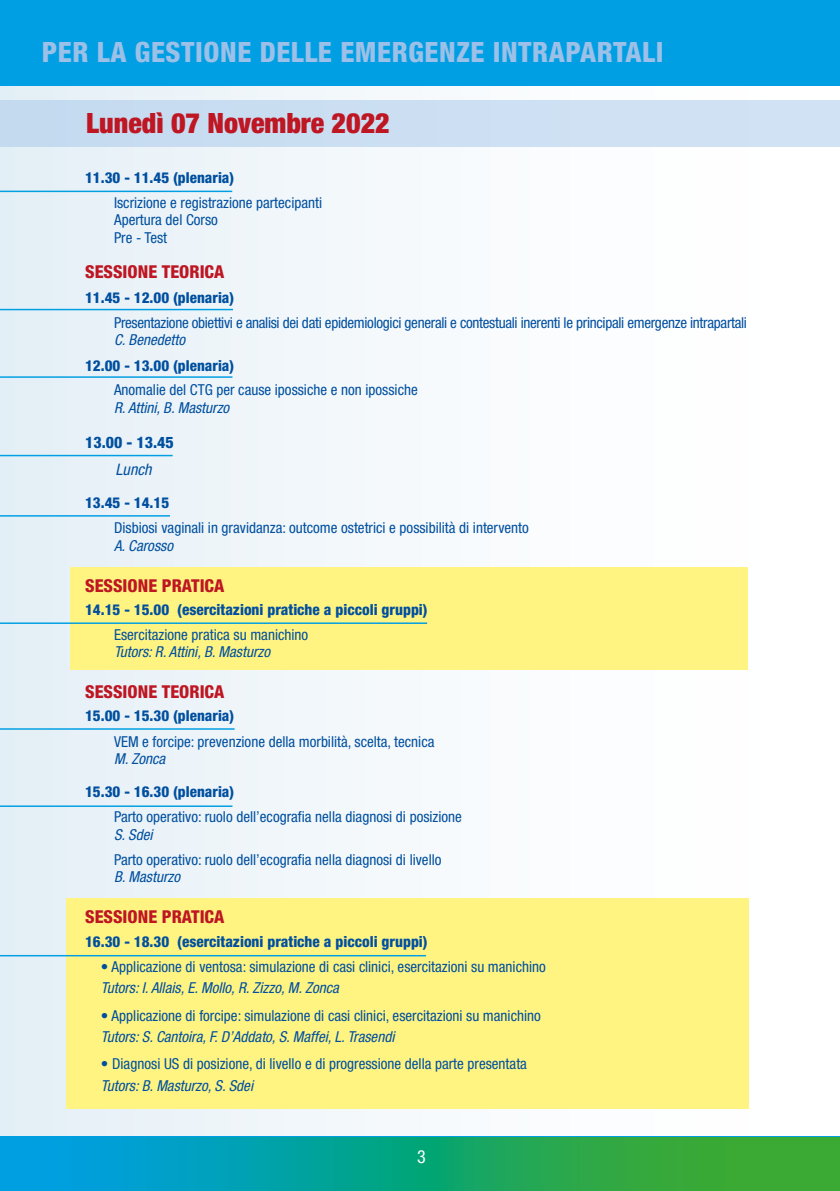
<style>
.page{position:relative;width:840px;height:1191px;background:#fff}
.page>*{position:absolute;margin:0;border:0;box-sizing:border-box;transform-origin:0 0}
.t1{font:800 condensed 28px "Helvetica Neue";letter-spacing:.02em;color:#9cc0e7}
.t2{font:900 condensed 28px "Helvetica Neue";color:#be1622}
.t3{font:condensed 18px "Helvetica Neue";color:#fff}
.t4{font:800 condensed 17.8px "Helvetica Neue";color:#be1622}
.t5{font:800 condensed 15.8px "Helvetica Neue";color:#004f9f}
.t6{font:italic condensed 15.8px "Helvetica Neue";color:#004f9f}
.t7{font:800 condensed 15.2px "Helvetica Neue";color:#004f9f}
.t8{font:condensed 15px/17.4px "Helvetica Neue";color:#004f9f}
.t9{font:italic condensed 15px "Helvetica Neue";color:#004f9f}
.t10{font:800 condensed 15px "Helvetica Neue";color:#004f9f}
.t11{font:condensed 15px "Helvetica Neue";letter-spacing:-.02em;color:#004f9f}
.s1{font-size:15px}
</style>
<div class="page">
<div style="left:0;top:82px;width:837px;height:1058px;background:linear-gradient(to right,#e4eff6,#fff)"></div>
<div style="left:0;top:0;width:839px;height:86px;background:#009fe3"></div>
<svg style="left:0;top:1137px;width:839px;height:54px;background:#15a47f"></svg>
<div style="left:0;top:101px;width:839px;height:46px;background:#ccdff2"></div>
<div style="left:70px;top:567px;width:677px;height:103px;background:#fff482"></div>
<div style="left:67px;top:898px;width:681px;height:210px;background:#fff482"></div>
<hr style="left:0;top:191px;width:232px;height:1px;background:#009fe3">
<hr style="left:0;top:728px;width:234px;height:1px;background:#009fe3">
<hr style="left:0;top:455px;width:172px;height:1px;background:#009fe3">
<hr style="left:0;top:309px;width:233px;height:1px;background:#009fe3">
<hr style="left:0;top:376px;width:232px;height:2px;background:#009fe3">
<hr style="left:0;top:622px;width:427px;height:2px;background:#009fe3">
<hr style="left:0;top:805px;width:232px;height:2px;background:#009fe3">
<hr style="left:0;top:955px;width:426px;height:1px;background:#009fe3">
<hr style="left:0;top:515px;width:170px;height:1px;background:#009fe3">
<h1 class="t1" style="left:42px;top:34px;width:623px">PER LA GESTIONE DELLE EMERGENZE INTRAPARTALI</h1>
<h1 class="t2" style="left:86px;top:106px;width:305px">Lunedì 07 Novembre 2022</h1>
<p class="t10" style="left:85px;top:168px;width:150px">11.30 - 11.45 (plenaria)</p>
<p class="t8" style="left:114px;top:194px;width:209px">Iscrizione e registrazione partecipanti<br>Apertura del Corso<br>Pre - Test</p>
<p class="t4" style="left:85px;top:260px;width:141px">SESSIONE TEORICA</p>
<p class="t10" style="left:85px;top:288px;width:150px">11.45 - 12.00 (plenaria)</p>
<p class="t11" style="left:114px;top:314px;width:634px">Presentazione obiettivi e analisi dei dati epidemiologici generali e contestuali inerenti le principali emergenze intrapartali</p>
<p class="t9" style="left:114px;top:331px;width:72px">C. Benedetto</p>
<p class="t10" style="left:85px;top:356px;width:150px">12.00 - 13.00 (plenaria)</p>
<p class="t8" style="left:114px;top:381px;width:305px">Anomalie del CTG per cause ipossiche e non ipossiche</p>
<p class="t9" style="left:114px;top:399px;width:117px">R. Attini, B. Masturzo</p>
<p class="t5" style="left:85px;top:432px;width:90px">13.00 - 13.45</p>
<p class="t6" style="left:115px;top:460px;width:37px">Lunch</p>
<p class="t10" style="left:85px;top:494px;width:86px">13.45 - 14.15</p>
<p class="t8" style="left:114px;top:519px;width:416px">Disbiosi vaginali in gravidanza: outcome ostetrici e possibilità di intervento</p>
<p class="t9" style="left:114px;top:537px;width:60px">A. Carosso</p>
<p class="t4" style="left:85px;top:574px;width:141px">SESSIONE PRATICA</p>
<p class="t7" style="left:85px;top:600px;width:344px"><span class="s1">14.15 - 15.00</span> (esercitazioni pratiche a piccoli gruppi)</p>
<p class="t8" style="left:114px;top:625px;width:196px">Esercitazione pratica su manichino</p>
<p class="t9" style="left:114px;top:643px;width:157px">Tutors: R. Attini, B. Masturzo</p>
<p class="t4" style="left:85px;top:680px;width:141px">SESSIONE TEORICA</p>
<p class="t10" style="left:85px;top:706px;width:150px">15.00 - 15.30 (plenaria)</p>
<p class="t8" style="left:114px;top:732px;width:322px">VEM e forcipe: prevenzione della morbilità, scelta, tecnica</p>
<p class="t9" style="left:114px;top:750px;width:53px">M. Zonca</p>
<p class="t10" style="left:85px;top:782px;width:150px">15.30 - 16.30 (plenaria)</p>
<p class="t8" style="left:114px;top:808px;width:349px">Parto operativo: ruolo dell’ecografia nella diagnosi di posizione</p>
<p class="t9" style="left:114px;top:825px;width:40px">S. Sdei</p>
<p class="t8" style="left:114px;top:851px;width:329px">Parto operativo: ruolo dell’ecografia nella diagnosi di livello</p>
<p class="t9" style="left:114px;top:868px;width:67px">B. Masturzo</p>
<p class="t4" style="left:85px;top:905px;width:141px">SESSIONE PRATICA</p>
<p class="t7" style="left:85px;top:931px;width:344px"><span class="s1">16.30 - 18.30</span> (esercitazioni pratiche a piccoli gruppi)</p>
<p class="t8" style="left:101px;top:957px;width:446px">• Applicazione di ventosa: simulazione di casi clinici, esercitazioni su manichino</p>
<p class="t9" style="left:101px;top:979px;width:239px">Tutors: I. Allais, E. Mollo, R. Zizzo, M. Zonca</p>
<p class="t8" style="left:101px;top:1006px;width:441px">• Applicazione di forcipe: simulazione di casi clinici, esercitazioni su manichino</p>
<p class="t9" style="left:101px;top:1028px;width:295px">Tutors: S. Cantoira, F. D’Addato, S. Maffei, L. Trasendi</p>
<p class="t8" style="left:101px;top:1055px;width:427px">• Diagnosi US di posizione, di livello e di progressione della parte presentata</p>
<p class="t9" style="left:101px;top:1076px;width:153px">Tutors: B. Masturzo, S. Sdei</p>
<p class="t3" style="left:417px;top:1146px;width:10px">3</p>
</div>
